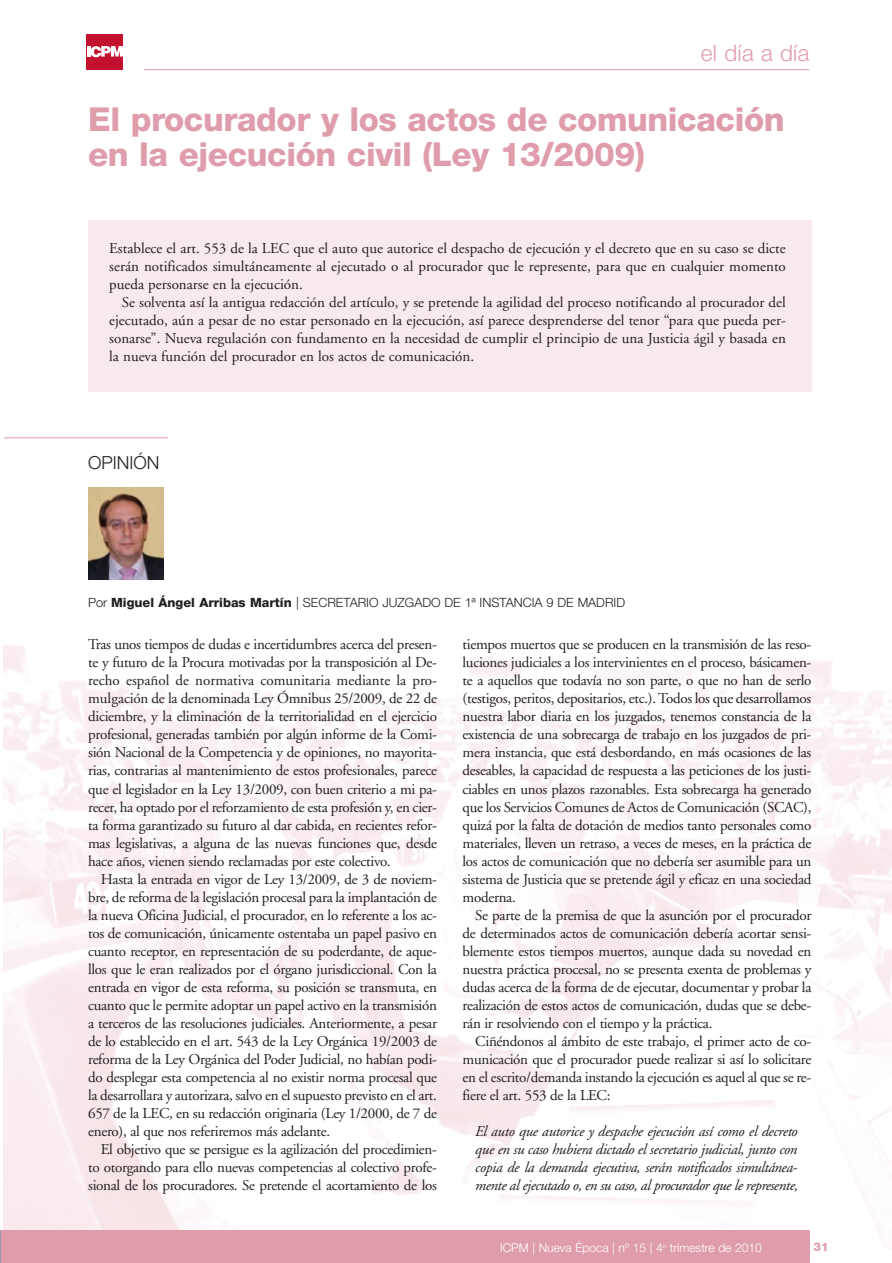
<style>
.page{position:relative;width:892px;height:1263px;background:#fff}
.page>*{position:absolute;margin:0;border:0;box-sizing:border-box;transform-origin:0 0}
.t1{font:800 33px/34.5px "Helvetica Neue";letter-spacing:-.015em;color:#df9dab}
.t2{font:300 22.5px "Helvetica Neue";letter-spacing:.01em;color:#df9dab}
.t3{font:300 18px "Helvetica Neue";color:#231f20}
.t4{font:15px/18px "Adobe Garamond";letter-spacing:-.02em;color:#231f20;text-align:justify}
.t5{font:italic 15px/18px "Adobe Garamond";letter-spacing:-.03em;color:#231f20;text-align:justify}
.t6{font:300 12.75px "Helvetica Neue";color:#231f20}
.t7{font:300 12px "Helvetica Neue";color:#fff}
.t8{font:800 12px "Helvetica Neue";color:#df9dab}
.s1{font-weight:800}
</style>
<div class="page">
<hr style="left:0;top:1230px;width:1px;height:32px;background:#9e95b9">
<div style="left:1px;top:1230px;width:808px;height:32px;background:#df9dab"></div>
<hr style="left:144px;top:69px;width:665px;height:1px;background:#df9dab">
<div style="left:87px;top:34px;width:36px;height:36px;background:#c3102f"></div>
<hr style="left:87px;top:46px;width:4px;height:11px;background:#fff">
<svg style="left:91px;top:46px;width:32px;height:11px"></svg>
<div style="left:88px;top:221px;width:723px;height:171px;background:#f8e9ec"></div>
<hr style="left:4px;top:437px;width:164px;height:1px;background:#df9dab">
<img style="left:88px;top:488px;width:76px;height:91px">
<h2 class="t2" style="left:700px;top:45px;width:110px">el día a día</h2>
<h1 class="t1" style="left:88px;top:105px;width:698px">El procurador y los actos de comunicación en la ejecución civil (Ley 13/2009)</h1>
<p class="t4" style="left:109px;top:241px;width:678px">Establece el art. 553 de la LEC que el auto que autorice el despacho de ejecución y el decreto que en su caso se dicte serán notificados simultáneamente al ejecutado o al procurador que le represente, para que en cualquier momento pueda personarse en la ejecución.</p>
<p class="t4" style="left:109px;top:295px;width:678px;text-indent:13px">Se solventa así la antigua redacción del artículo, y se pretende la agilidad del proceso notificando al procurador del ejecutado, aún a pesar de no estar personado en la ejecución, así parece desprenderse del tenor “para que pueda per&shy;sonarse”. Nueva regulación con fundamento en la necesidad de cumplir el principio de una Justicia ágil y basada en la nueva función del procurador en los actos de comunicación.</p>
<p class="t3" style="left:88px;top:456px;width:73px">OPINIÓN</p>
<p class="t6" style="left:88px;top:598px;width:538px">Por <span class="s1">Miguel Ángel Arribas Martín</span> | SECRETARIO JUZGADO DE 1ª INSTANCIA 9 DE MADRID</p>
<p class="t4" style="left:88px;top:637px;width:350px">Tras unos tiempos de dudas e incertidumbres acerca del presen&shy;te y futuro de la Procura motivadas por la transposición al De&shy;recho español de normativa comunitaria mediante la pro&shy;mulgación de la denominada Ley Ómnibus 25/2009, de 22 de diciembre, y la eliminación de la territorialidad en el ejercicio profesional, generadas también por algún informe de la Comi&shy;sión Nacional de la Competencia y de opiniones, no mayorita&shy;rias, contrarias al mantenimiento de estos profesionales, parece que el legislador en la Ley 13/2009, con buen criterio a mi pa&shy;recer, ha optado por el reforzamiento de esta profesión y, en cier&shy;ta forma garantizado su futuro al dar cabida, en recientes refor&shy;mas legislativas, a alguna de las nuevas funciones que, desde hace años, vienen siendo reclamadas por este colectivo.</p>
<p class="t4" style="left:88px;top:871px;width:350px;text-indent:13px">Hasta la entrada en vigor de Ley 13/2009, de 3 de noviem&shy;bre, de reforma de la legislación procesal para la implantación de la nueva Oficina Judicial, el procurador, en lo referente a los ac&shy;tos de comunicación, únicamente ostentaba un papel pasivo en cuanto receptor, en representación de su poderdante, de aque&shy;llos que le eran realizados por el órgano jurisdiccional. Con la entrada en vigor de esta reforma, su posición se transmuta, en cuanto que le permite adoptar un papel activo en la transmisión a terceros de las resoluciones judiciales. Anteriormente, a pesar de lo establecido en el art. 543 de la Ley Orgánica 19/2003 de reforma de la Ley Orgánica del Poder Judicial, no habían podi&shy;do desplegar esta competencia al no existir norma procesal que la desarrollara y autorizara, salvo en el supuesto previsto en el art.<br>657 de la LEC, en su redacción originaria (Ley 1/2000, de 7 de enero), al que nos referiremos más adelante.</p>
<p class="t4" style="left:88px;top:1141px;width:350px;text-indent:13px">El objetivo que se persigue es la agilización del procedimien&shy;to otorgando para ello nuevas competencias al colectivo profe&shy;sional de los procuradores. Se pretende el acortamiento de los</p>
<p class="t4" style="left:462px;top:637px;width:350px">tiempos muertos que se producen en la transmisión de las reso&shy;luciones judiciales a los intervinientes en el proceso, básicamen&shy;te a aquellos que todavía no son parte, o que no han de serlo (testigos, peritos, depositarios, etc.). Todos los que desarrollamos nuestra labor diaria en los juzgados, tenemos constancia de la existencia de una sobrecarga de trabajo en los juzgados de pri&shy;mera instancia, que está desbordando, en más ocasiones de las deseables, la capacidad de respuesta a las peticiones de los justi&shy;ciables en unos plazos razonables. Esta sobrecarga ha generado que los Servicios Comunes de Actos de Comunicación (SCAC), quizá por la falta de dotación de medios tanto personales como materiales, lleven un retraso, a veces de meses, en la práctica de los actos de comunicación que no debería ser asumible para un sistema de Justicia que se pretende ágil y eficaz en una sociedad moderna.</p>
<p class="t4" style="left:462px;top:907px;width:350px;text-indent:13px">Se parte de la premisa de que la asunción por el procurador de determinados actos de comunicación debería acortar sensi&shy;blemente estos tiempos muertos, aunque dada su novedad en nuestra práctica procesal, no se presenta exenta de problemas y dudas acerca de la forma de de ejecutar, documentar y probar la realización de estos actos de comunicación, dudas que se debe&shy;rán ir resolviendo con el tiempo y la práctica.</p>
<p class="t4" style="left:462px;top:1033px;width:350px;text-indent:13px">Ciñéndonos al ámbito de este trabajo, el primer acto de co&shy;municación que el procurador puede realizar si así lo solicitare en el escrito/demanda instando la ejecución es aquel al que se re&shy;fiere el art. 553 de la LEC:</p>
<p class="t5" style="left:475px;top:1123px;width:324px">El auto que autorice y despache ejecución así como el decreto que en su caso hubiera dictado el secretario judicial, junto con copia de la demanda ejecutiva, serán notificados simultánea&shy;mente al ejecutado o, en su caso, al procurador que le represente,</p>
<p class="t7" style="left:500px;top:1243px;width:263px">ICPM | Nueva Época | nº 15 | 4<sup>o</sup> trimestre de 2010</p>
<p class="t8" style="left:813px;top:1242px;width:17px">31</p>
</div>
